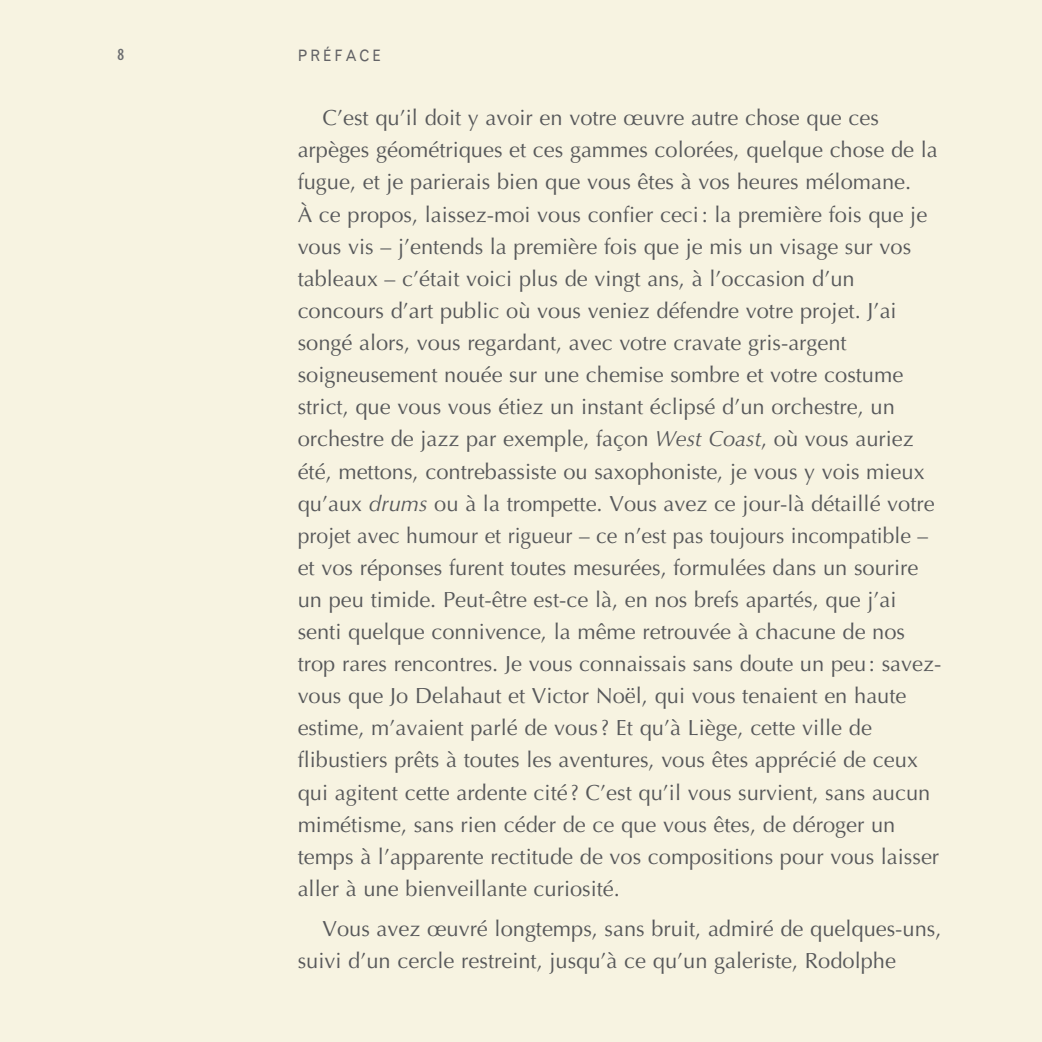
<style>
.page{position:relative;width:1042px;height:1042px;background:#f7f3e1}
.page>*{position:absolute;margin:0;border:0;box-sizing:border-box;transform-origin:0 0}
.t1{font:21.88px/32px "Optima LT Std";color:#57585a}
.t2{font:600 condensed 17.15px "Myriad Pro";color:#6c6d70;scale:.95 1}
.t3{font:15.75px "Grotesque MT Std";letter-spacing:.2em;color:#636366;scale:.9 1}
.s1{font-style:italic}
</style>
<div class="page">
<p class="t2" style="left:117px;top:45px;width:8px">8</p>
<p class="t3" style="left:298px;top:46px;width:94px">PRÉFACE</p>
<p class="t1" style="left:298px;top:102px;width:645px;text-indent:25px">C’est qu’il doit y avoir en votre œuvre autre chose que ces arpèges géométriques et ces gammes colorées, quelque chose de la fugue, et je parierais bien que vous êtes à vos heures mélomane.<br>À ce propos, laissez-moi vous confier ceci: la première fois que je vous vis – j’entends la première fois que je mis un visage sur vos tableaux – c’était voici plus de vingt ans, à l’occasion d’un concours d’art public où vous veniez défendre votre projet. J’ai songé alors, vous regardant, avec votre cravate gris-argent soigneusement nouée sur une chemise sombre et votre costume strict, que vous vous étiez un instant éclipsé d’un orchestre, un orchestre de jazz par exemple, façon <span class="s1">West Coast</span>, où vous auriez été, mettons, contrebassiste ou saxophoniste, je vous y vois mieux qu’aux <span class="s1">drums</span> ou à la trompette. Vous avez ce jour-là détaillé votre projet avec humour et rigueur – ce n’est pas toujours incompatible – et vos réponses furent toutes mesurées, formulées dans un sourire un peu timide. Peut-être est-ce là, en nos brefs apartés, que j’ai senti quelque connivence, la même retrouvée à chacune de nos trop rares rencontres. Je vous connaissais sans doute un peu: savez&shy;vous que Jo Delahaut et Victor Noël, qui vous tenaient en haute estime, m’avaient parlé de vous? Et qu’à Liège, cette ville de flibustiers prêts à toutes les aventures, vous êtes apprécié de ceux qui agitent cette ardente cité? C’est qu’il vous survient, sans aucun mimétisme, sans rien céder de ce que vous êtes, de déroger un temps à l’apparente rectitude de vos compositions pour vous laisser aller à une bienveillante curiosité.</p>
<p class="t1" style="left:298px;top:912px;width:645px;text-indent:25px">Vous avez œuvré longtemps, sans bruit, admiré de quelques-uns, suivi d’un cercle restreint, jusqu’à ce qu’un galeriste, Rodolphe</p>
</div>
